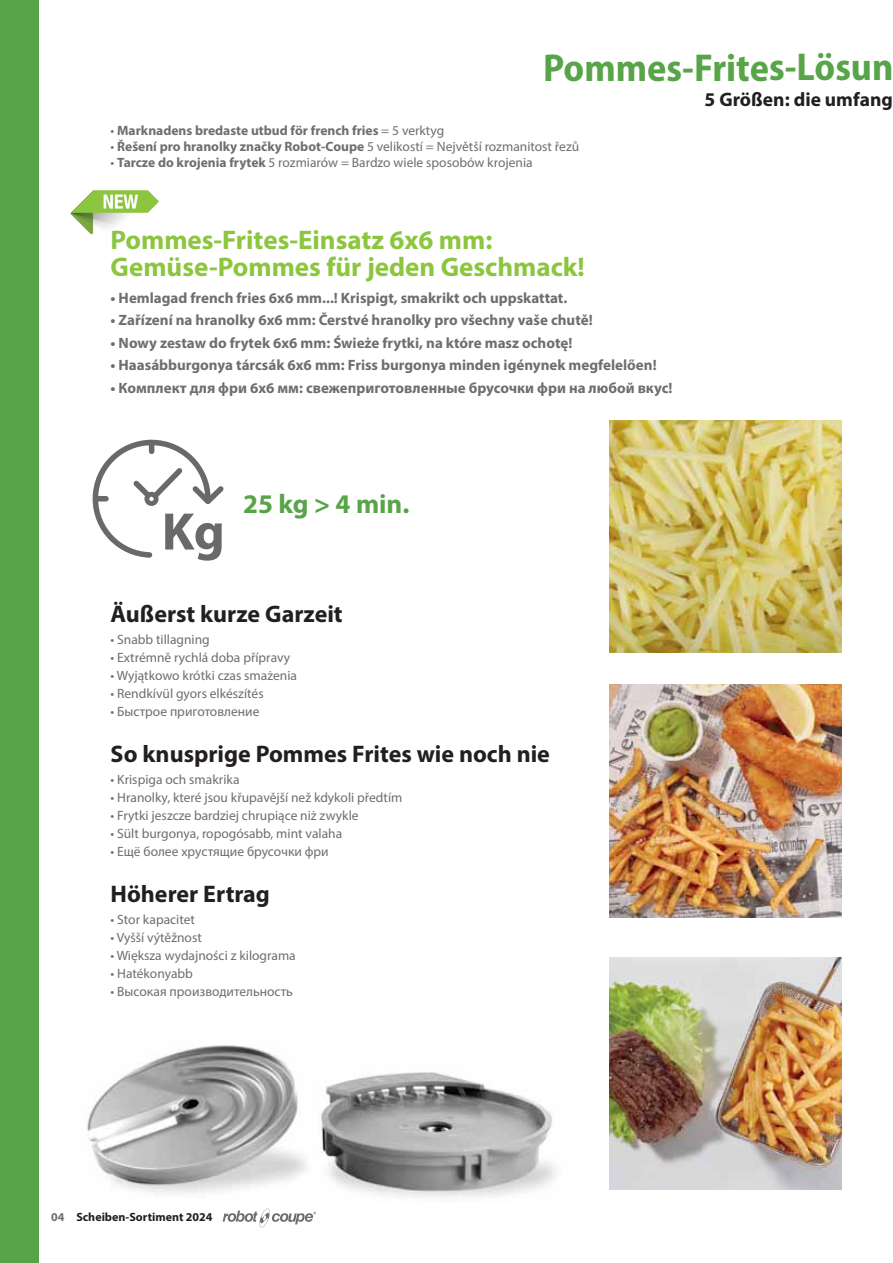
<style>
.page{position:relative;width:893px;height:1263px;background:#fff}
.page>*{position:absolute;margin:0;border:0;box-sizing:border-box;transform-origin:0 0}
.t1{font:700 semi-condensed 39px "Myriad Pro";color:#58a448}
.t2{font:700 27px/27px "Myriad Pro";color:#8cc63f}
.t3{font:700 27px "Myriad Pro";color:#58a448}
.t4{font:700 24px "Myriad Pro";color:#231f20}
.t5{font:700 19.5px "Myriad Pro";color:#231f20}
.t6{font:700 15px "Myriad Pro";color:#6d6e70}
.t7{font:13.5px "Myriad Pro";color:#6d6e70}
.t8{font:700 13.5px "Myriad Pro";color:#6d6e70}
.t9{font:700 12px "Myriad Pro";color:#231f20}
.s1{font-weight:400}
.s2{font-weight:700}
.s3{color:#6d6e70}
</style>
<div class="page">
<div style="left:0;top:0;width:38px;height:1263px;background:#58a448"></div>
<svg style="left:223px;top:1208px;width:93px;height:19px"></svg>
<svg style="left:71px;top:190px;width:88px;height:45px"></svg>
<svg style="left:93px;top:440px;width:131px;height:121px"></svg>
<img style="left:86px;top:1045px;width:470px;height:152px">
<img style="left:609px;top:957px;width:233px;height:233px">
<img style="left:609px;top:685px;width:233px;height:232px">
<img style="left:609px;top:420px;width:233px;height:233px">
<h1 class="t1" style="left:543px;top:53px;width:352px">Pommes-Frites-Lösun</h1>
<h3 class="t5" style="left:705px;top:92px;width:190px">5 Größen: die umfang</h3>
<p class="t8" style="left:111px;top:125px;width:335px"><span class="s1">•</span> Marknadens bredaste utbud för french fries <span class="s1">= 5 verktyg</span></p>
<p class="t7" style="left:111px;top:141px;width:470px">• <span class="s2">Řešení pro hranolky značky Robot-Coupe</span> 5 velikostí = Největší rozmanitost řezů</p>
<p class="t7" style="left:111px;top:157px;width:424px">• <span class="s2">Tarcze do krojenia frytek</span> 5 rozmiarów = Bardzo wiele sposobów krojenia</p>
<h2 class="t2" style="left:111px;top:229px;width:476px">Pommes-Frites-Einsatz 6x6 mm:<br>Gemüse-Pommes für jeden Geschmack!</h2>
<p class="t6" style="left:111px;top:292px;width:458px">• Hemlagad french fries 6x6 mm...! Krispigt, smakrikt och uppskattat.</p>
<p class="t6" style="left:111px;top:314px;width:484px">• Zařízení na hranolky 6x6 mm: Čerstvé hranolky pro všechny vaše chutě!</p>
<p class="t6" style="left:111px;top:337px;width:463px">• Nowy zestaw do frytek 6x6 mm: Świeże frytki, na które masz ochotę!</p>
<p class="t6" style="left:111px;top:359px;width:548px">• Haasábburgonya tárcsák 6x6 mm: Friss burgonya minden igénynek megfelelően!</p>
<p class="t6" style="left:111px;top:382px;width:563px">• Комплект для фри 6x6 мм: свежеприготовленные брусочки фри на любой вкус!</p>
<h2 class="t3" style="left:243px;top:493px;width:168px">25 kg &gt; 4 min.</h2>
<h3 class="t4" style="left:111px;top:605px;width:234px">Äußerst kurze Garzeit</h3>
<p class="t7" style="left:111px;top:635px;width:101px">• Snabb tillagning</p>
<p class="t7" style="left:111px;top:653px;width:181px">• Extrémně rychlá doba přípravy</p>
<p class="t7" style="left:111px;top:671px;width:188px">• Wyjątkowo krótki czas smażenia</p>
<p class="t7" style="left:111px;top:689px;width:155px">• Rendkívül gyors elkészítés</p>
<p class="t7" style="left:111px;top:707px;width:150px">• Быстрое приготовление</p>
<h3 class="t4" style="left:111px;top:745px;width:441px">So knusprige Pommes Frites wie noch nie</h3>
<p class="t7" style="left:111px;top:775px;width:131px">• Krispiga och smakrika</p>
<p class="t7" style="left:111px;top:793px;width:293px">• Hranolky, které jsou křupavější než kdykoli předtím</p>
<p class="t7" style="left:111px;top:811px;width:250px">• Frytki jeszcze bardziej chrupiące niż zwykle</p>
<p class="t7" style="left:111px;top:829px;width:233px">• Sült burgonya, ropogósabb, mint valaha</p>
<p class="t7" style="left:111px;top:847px;width:220px">• Ещё более хрустящие брусочки фри</p>
<h3 class="t4" style="left:111px;top:885px;width:161px">Höherer Ertrag</h3>
<p class="t7" style="left:111px;top:915px;width:86px">• Stor kapacitet</p>
<p class="t7" style="left:111px;top:933px;width:93px">• Vyšší výtěžnost</p>
<p class="t7" style="left:111px;top:951px;width:187px">• Większa wydajności z kilograma</p>
<p class="t7" style="left:111px;top:969px;width:84px">• Hatékonyabb</p>
<p class="t7" style="left:111px;top:987px;width:184px">• Высокая производительность</p>
<p class="t9" style="left:51px;top:1212px;width:163px"><span class="s3">04</span> Scheiben-Sortiment 2024</p>
</div>
